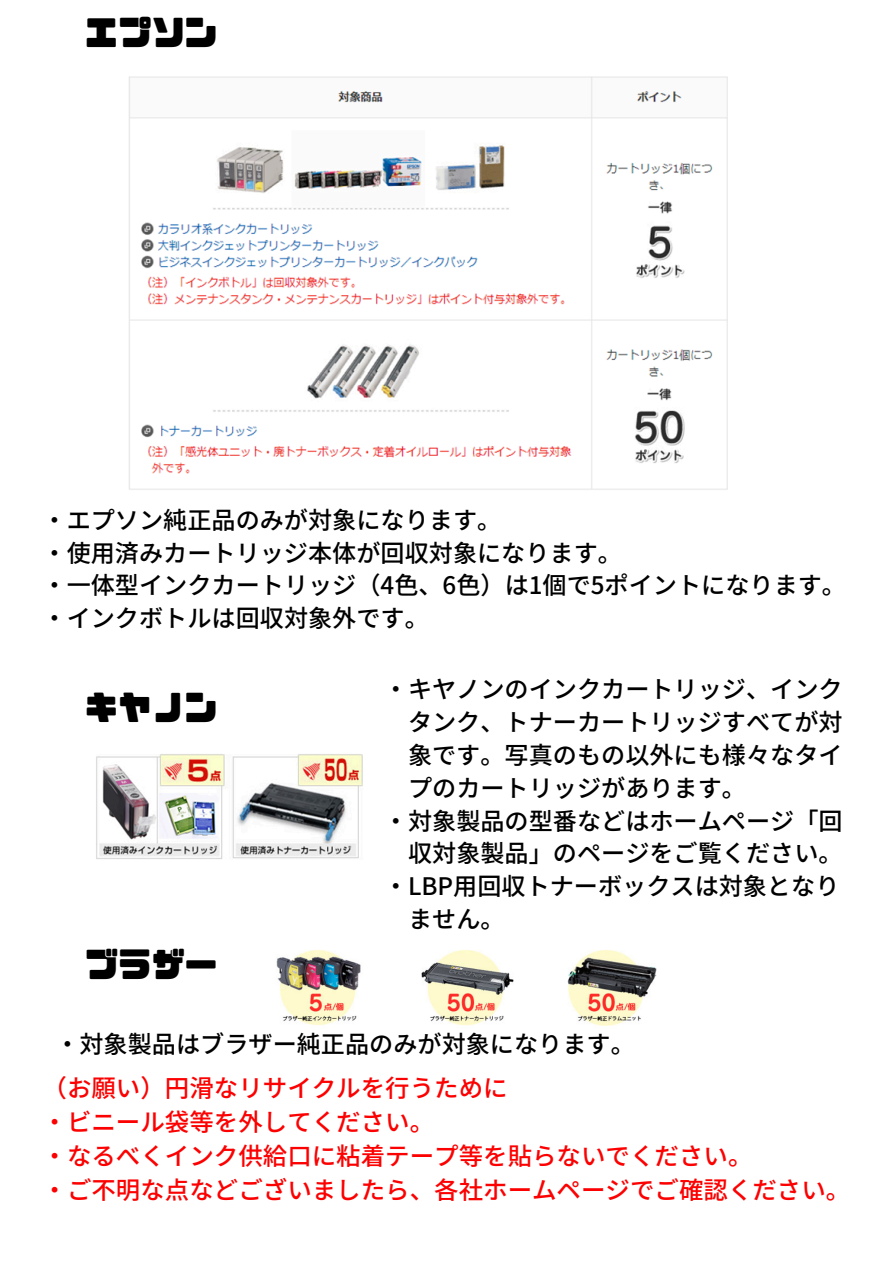
<style>
.page{position:relative;width:893px;height:1263px;background:#fff}
.page>*{position:absolute;margin:0;border:0;box-sizing:border-box;transform-origin:0 0}
.t1{font:33.22px "CP Font";color:#000}
.t2{font:500 24.45px "Noto Sans JP";color:#fc0101}
.t3{font:500 24.15px "Noto Sans JP";color:#000}
</style>
<div class="page">
<img style="left:129px;top:76px;width:599px;height:414px">
<img style="left:96px;top:754px;width:267px;height:105px">
<img style="left:276px;top:950px;width:381px;height:76px">
<p class="t1" style="left:85px;top:17px;width:134px">エプソン</p>
<p class="t3" style="left:43px;top:501px;width:460px">・エプソン純正品のみが対象になります。</p>
<p class="t3" style="left:43px;top:534px;width:581px">・使用済みカートリッジ本体が回収対象になります。</p>
<p class="t3" style="left:43px;top:566px;width:805px">・一体型インクカートリッジ（4色、6色）は1個で5ポイントになります。</p>
<h1 class="t3" style="left:43px;top:599px;width:388px">・インクボトルは回収対象外です。</h1>
<h2 class="t1" style="left:85px;top:691px;width:134px">キヤノン</h2>
<h1 class="t1" style="left:85px;top:949px;width:134px">ブラザー</h1>
<p class="t3" style="left:384px;top:670px;width:460px">・キヤノンのインクカートリッジ、インク</p>
<p class="t3" style="left:408px;top:703px;width:436px">タンク、トナーカートリッジすべてが対</p>
<p class="t3" style="left:408px;top:736px;width:436px">象です。写真のもの以外にも様々なタイ</p>
<p class="t3" style="left:408px;top:769px;width:339px">プのカートリッジがあります。</p>
<p class="t3" style="left:384px;top:801px;width:460px">・対象製品の型番などはホームページ「回</p>
<p class="t3" style="left:408px;top:834px;width:436px">収対象製品」のページをご覧ください。</p>
<p class="t3" style="left:384px;top:867px;width:457px">・LBP用回収トナーボックスは対象となり</p>
<p class="t3" style="left:408px;top:900px;width:98px">ません。</p>
<p class="t3" style="left:55px;top:1025px;width:581px">・対象製品はブラザー純正品のみが対象になります。</p>
<p class="t2" style="left:43px;top:1069px;width:466px">（お願い）円滑なリサイクルを行うために</p>
<p class="t2" style="left:43px;top:1103px;width:393px">・ビニール袋等を外してください。</p>
<p class="t2" style="left:43px;top:1136px;width:711px">・なるべくインク供給口に粘着テープ等を貼らないでください。</p>
<p class="t2" style="left:43px;top:1170px;width:809px">・ご不明な点などございましたら、各社ホームページでご確認ください。</p>
</div>
